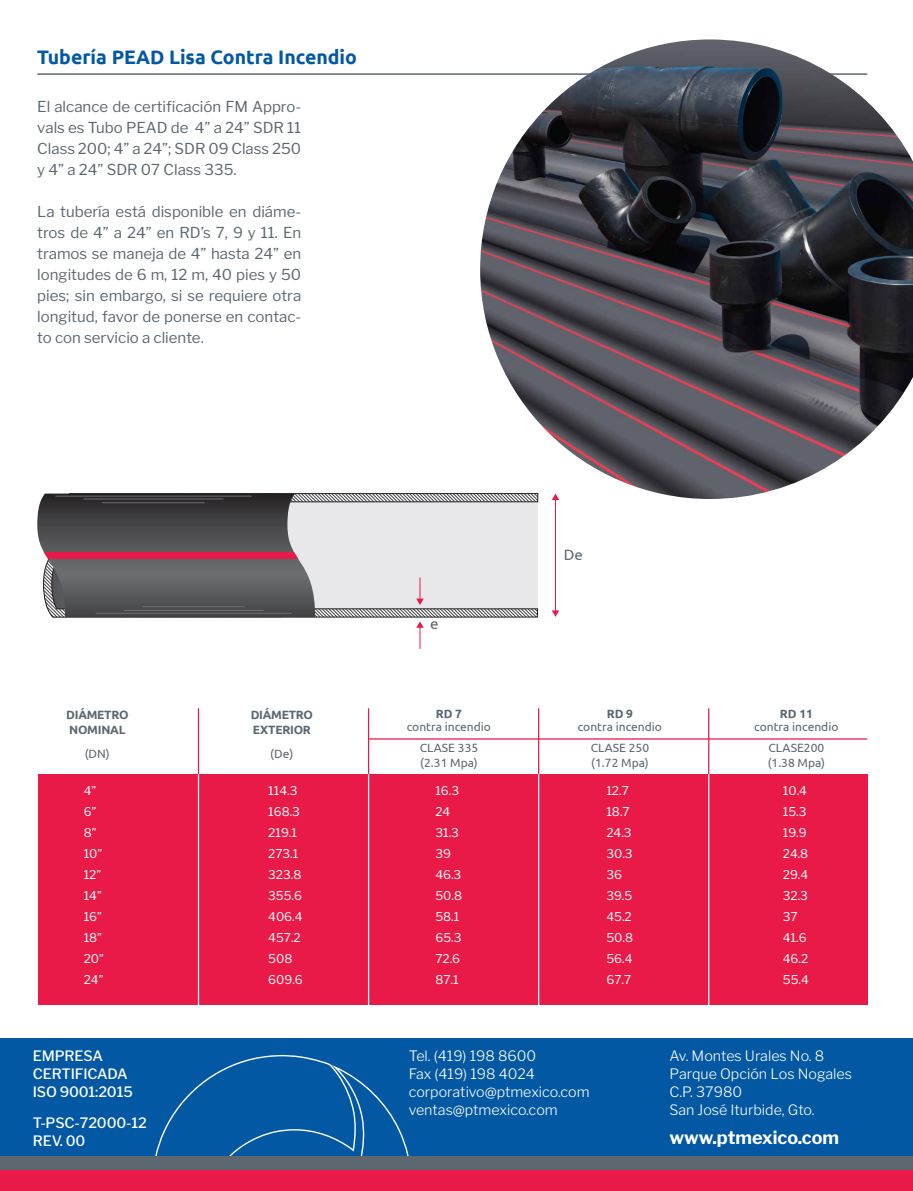
<style>
.page{position:relative;width:913px;height:1191px;background:#fff}
.page>*{position:absolute;margin:0;border:0;box-sizing:border-box;transform-origin:0 0}
.t1{font:700 19.5px "Ubuntu";color:#0358a3}
.t2{font:700 18px "Libre Franklin";color:#fff}
.t3{font:15px/21px "Libre Franklin";color:#5d6770;text-align:justify}
.t4{font:15px "Ubuntu";color:#5d6770}
.t5{font:300 14.25px/18px "Libre Franklin";color:#fff}
.t6{font:500 14.25px/18px "Libre Franklin";letter-spacing:-.01em;color:#fff}
.t7{font:12px/21px "Libre Franklin";color:#fff}
.t8{font:12px/15px "Ubuntu";color:#5d6770}
.t9{font:700 12px/15px "Ubuntu";letter-spacing:-.02em;color:#5d6770}
</style>
<div class="page">
<div style="left:0;top:1037px;width:912px;height:151px;background:#0358a3"></div>
<svg style="left:155px;top:1054px;width:254px;height:102px"></svg>
<div style="left:0;top:1156px;width:912px;height:35px;background:#e91a47"></div>
<div style="left:0;top:1156px;width:912px;height:14px;background:#5d6770"></div>
<div style="left:38px;top:774px;width:829px;height:231px;background:#e91a47"></div>
<hr style="left:368px;top:708px;width:1px;height:87px;background:#e91a47">
<hr style="left:368px;top:774px;width:1px;height:237px;background:#fff">
<hr style="left:538px;top:708px;width:1px;height:87px;background:#e91a47">
<hr style="left:538px;top:774px;width:1px;height:237px;background:#fff">
<hr style="left:708px;top:708px;width:1px;height:87px;background:#e91a47">
<hr style="left:708px;top:774px;width:1px;height:237px;background:#fff">
<hr style="left:198px;top:708px;width:1px;height:87px;background:#e91a47">
<hr style="left:198px;top:774px;width:1px;height:237px;background:#fff">
<hr style="left:368px;top:738px;width:499px;height:1px;background:#e91a47">
<hr style="left:37px;top:73px;width:830px;height:2px;background:#5d6770">
<svg style="left:52px;top:493px;width:486px;height:125px"></svg>
<svg style="left:37px;top:493px;width:278px;height:124px"></svg>
<hr style="left:55px;top:496px;width:196px;height:1px;background:#6d6e71">
<hr style="left:83px;top:499px;width:140px;height:1px;background:#6d6e71">
<hr style="left:102px;top:503px;width:103px;height:1px;background:#3d3c3d">
<hr style="left:102px;top:502px;width:103px;height:1px;background:#6d6e71">
<hr style="left:96px;top:613px;width:196px;height:1px;background:#6d6e71">
<hr style="left:124px;top:610px;width:140px;height:1px;background:#6d6e71">
<hr style="left:142px;top:606px;width:103px;height:1px;background:#6d6e71">
<hr style="left:555px;top:499px;width:1px;height:112px;background:#e91a47">
<svg style="left:551px;top:610px;width:8px;height:7px"></svg>
<svg style="left:416px;top:577px;width:7px;height:28px"></svg>
<svg style="left:416px;top:621px;width:8px;height:28px"></svg>
<div style="left:40px;top:552px;width:263px;height:6px;background:#e91a47"></div>
<img style="left:480px;top:39px;width:432px;height:460px">
<h1 class="t1" style="left:37px;top:45px;width:321px">Tubería PEAD Lisa Contra Incendio</h1>
<p class="t3" style="left:37px;top:96px;width:265px">El alcance de certificación FM Appro&shy;vals es Tubo PEAD de 4” a 24” SDR 11<br>Class 200; 4” a 24”; SDR 09 Class 250 y 4” a 24” SDR 07 Class 335.</p>
<p class="t3" style="left:37px;top:201px;width:265px">La tubería está disponible en diáme&shy;tros de 4” a 24” en RD’s 7, 9 y 11. En tramos se maneja de 4” hasta 24” en longitudes de 6 m, 12 m, 40 pies y 50 pies; sin embargo, si se requiere otra longitud, favor de ponerse en contac&shy;to con servicio a cliente.</p>
<p class="t9" style="left:66px;top:707px;width:64px">DIÁMETRO<br>NOMINAL</p>
<p class="t8" style="left:85px;top:746px;width:27px">(DN)</p>
<p class="t9" style="left:251px;top:707px;width:64px">DIÁMETRO<br>EXTERIOR</p>
<p class="t8" style="left:270px;top:746px;width:25px">(De)</p>
<p class="t4" style="left:430px;top:615px;width:10px">e</p>
<p class="t4" style="left:563px;top:546px;width:21px">De</p>
<p class="t9" style="left:436px;top:706px;width:28px">RD 7</p>
<p class="t9" style="left:607px;top:706px;width:28px">RD 9</p>
<p class="t9" style="left:780px;top:706px;width:34px">RD 11</p>
<p class="t8" style="left:407px;top:718px;width:86px">contra incendio</p>
<p class="t8" style="left:578px;top:718px;width:86px">contra incendio</p>
<p class="t8" style="left:419px;top:740px;width:60px">CLASE 335 (2.31 Mpa)</p>
<p class="t8" style="left:590px;top:740px;width:60px">CLASE 250 (1.72 Mpa)</p>
<p class="t8" style="left:767px;top:740px;width:59px">CLASE200 (1.38 Mpa)</p>
<p class="t8" style="left:754px;top:718px;width:86px">contra incendio</p>
<p class="t7" style="left:84px;top:780px;width:22px">4”<br>6”<br>8”<br>10”<br>12”<br>14”<br>16”<br>18”<br>20”<br>24”</p>
<p class="t7" style="left:268px;top:780px;width:36px">114.3<br>168.3<br>219.1<br>273.1<br>323.8<br>355.6<br>406.4<br>457.2<br>508<br>609.6</p>
<p class="t7" style="left:435px;top:780px;width:28px">16.3<br>24<br>31.3<br>39<br>46.3<br>50.8<br>58.1<br>65.3<br>72.6<br>87.1</p>
<p class="t7" style="left:606px;top:780px;width:28px">12.7<br>18.7<br>24.3<br>30.3<br>36<br>39.5<br>45.2<br>50.8<br>56.4<br>67.7</p>
<p class="t7" style="left:782px;top:780px;width:27px">10.4<br>15.3<br>19.9<br>24.8<br>29.4<br>32.3<br>37<br>41.6<br>46.2<br>55.4</p>
<p class="t6" style="left:33px;top:1047px;width:101px">EMPRESA<br>CERTIFICADA<br>ISO 9001:2015</p>
<p class="t6" style="left:33px;top:1113px;width:116px">T-PSC-72000-12<br>REV. 00</p>
<p class="t5" style="left:409px;top:1047px;width:182px">Tel. (419) 198 8600<br>Fax (419) 198 4024 corporativo@ptmexico.com ventas@ptmexico.com</p>
<p class="t5" style="left:669px;top:1047px;width:184px">Av. Montes Urales No. 8<br>Parque Opción Los Nogales<br>C.P. 37980<br>San José Iturbide, Gto.</p>
<p class="t2" style="left:669px;top:1126px;width:171px">www.ptmexico.com</p>
</div>
